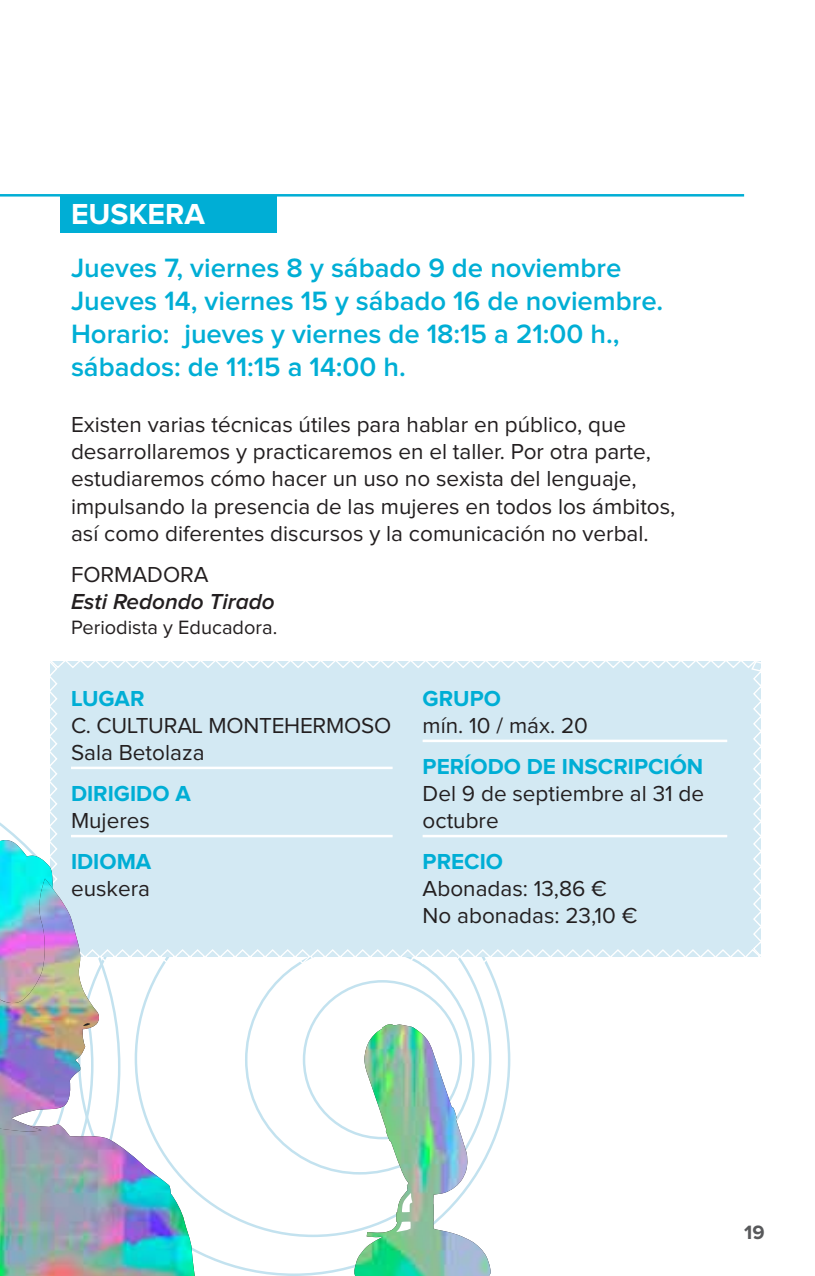
<style>
.page{position:relative;width:815px;height:1276px;background:#fff}
.page>*{position:absolute;margin:0;border:0;box-sizing:border-box;transform-origin:0 0}
.t1{font:700 30px "Proxima Nova";color:#fff}
.t2{font:600 27.5px/33px "Proxima Nova";color:#00aed5}
.t3{font:22.5px/27px "Proxima Nova";color:#231f20}
.t4{font:700 22.5px "Proxima Nova";color:#00aed5}
.t5{font:italic 600 22.5px "Proxima Nova";color:#231f20}
.t6{font:20px "Proxima Nova";color:#231f20}
.t7{font:700 20px "Proxima Nova";color:#58595b}
</style>
<div class="page">
<div style="left:60px;top:195px;width:216px;height:37px;background:#00aed5"></div>
<hr style="left:0;top:194px;width:744px;height:2px;background:#00aed5">
<svg style="left:0;top:661px;width:761px;height:615px"></svg>
<h1 class="t1" style="left:71px;top:200px;width:115px">EUSKERA</h1>
<p class="t2" style="left:71px;top:252px;width:594px">Jueves 7, viernes 8 y sábado 9 de noviembre Jueves 14, viernes 15 y sábado 16 de noviembre.<br>Horario: jueves y viernes de 18:15 a 21:00 h., sábados: de 11:15 a 14:00 h.</p>
<p class="t3" style="left:71px;top:412px;width:606px">Existen varias técnicas útiles para hablar en público, que desarrollaremos y practicaremos en el taller. Por otra parte, estudiaremos cómo hacer un uso no sexista del lenguaje, impulsando la presencia de las mujeres en todos los ámbitos, así como diferentes discursos y la comunicación no verbal.</p>
<p class="t3" style="left:71px;top:561px;width:139px">FORMADORA</p>
<p class="t5" style="left:71px;top:591px;width:205px">Esti Redondo Tirado</p>
<p class="t6" style="left:71px;top:618px;width:208px">Periodista y Educadora.</p>
<p class="t4" style="left:71px;top:688px;width:16px">LUGAR</p>
<p class="t3" style="left:71px;top:712px;width:171px">C. CULTURAL Montehermos</p>
<p class="t3" style="left:374px;top:712px;width:19px">O</p>
<p class="t3" style="left:71px;top:739px;width:135px">Sala Betolaza</p>
<p class="t4" style="left:71px;top:783px;width:121px">DIRIGIDO A</p>
<p class="t3" style="left:71px;top:807px;width:80px">Mujeres</p>
<p class="t4" style="left:71px;top:851px;width:15px">IDIOMA</p>
<p class="t3" style="left:71px;top:876px;width:80px">euskera</p>
<p class="t4" style="left:423px;top:688px;width:80px">GRUPO</p>
<p class="t3" style="left:423px;top:712px;width:167px">mín. 10 / máx. 20</p>
<p class="t4" style="left:423px;top:756px;width:282px">PERÍODO DE INSCRIPCIÓN</p>
<p class="t3" style="left:423px;top:780px;width:283px">Del 9 de septiembre al 31 de octubre</p>
<p class="t4" style="left:423px;top:851px;width:82px">PRECIO</p>
<p class="t3" style="left:423px;top:876px;width:216px">Abonadas: 13,86 €<br>No abonadas: 23,10 €</p>
<p class="t7" style="left:744px;top:1222px;width:22px">19</p>
</div>
